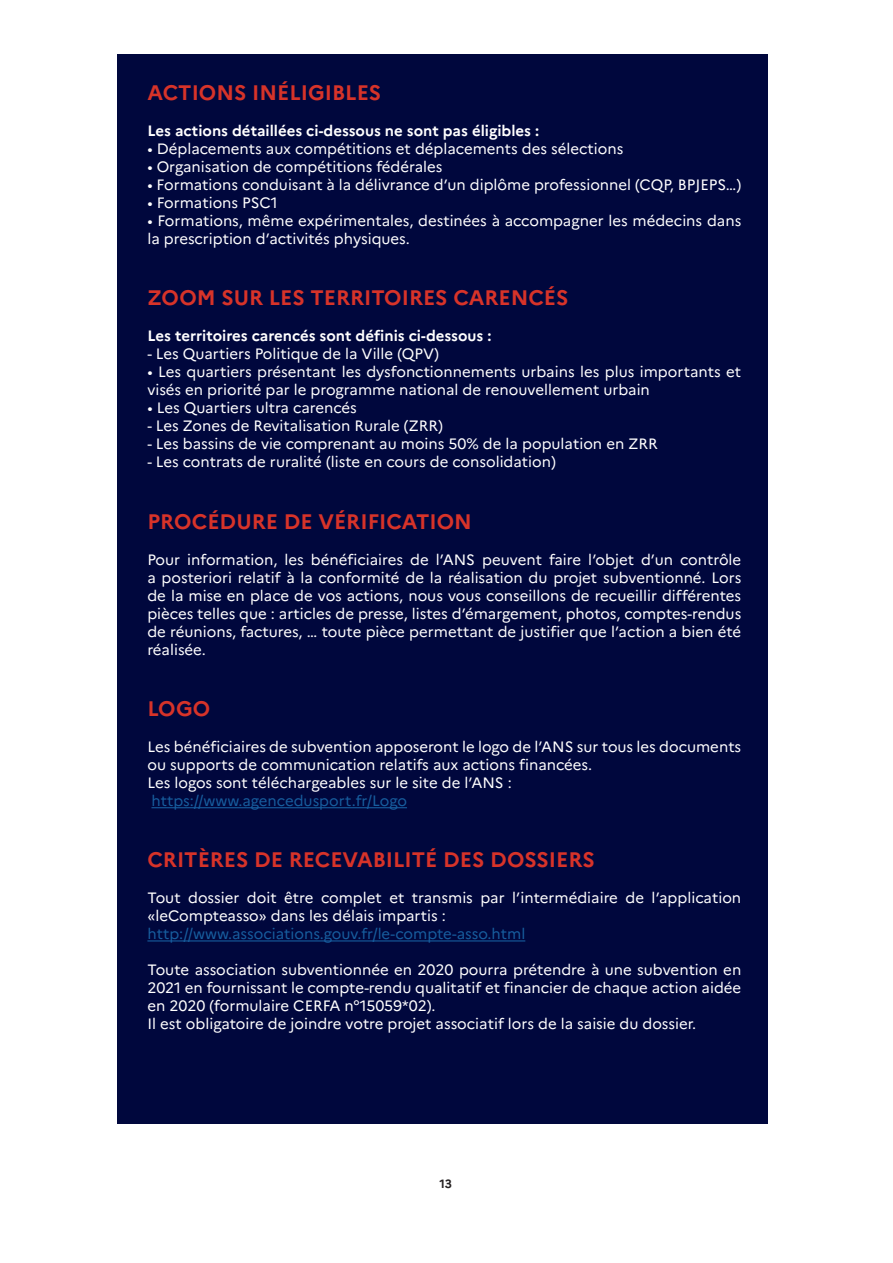
<style>
.page{position:relative;width:893px;height:1263px;background:#fff}
.page>*{position:absolute;margin:0;border:0;box-sizing:border-box;transform-origin:0 0}
.t1{font:700 21px "Marianne";color:#d73329}
.t2{font:15px/18px "Marianne";color:#fff}
.t3{font:700 15px "Marianne";color:#fff}
.t4{font:15px "Marianne";color:#175d9e}
.t5{font:700 12px "Marianne";color:#231f20}
</style>
<div class="page">
<div style="left:118px;top:54px;width:650px;height:1069px;background:#00073d"></div>
<hr style="left:151px;top:807px;width:256px;height:1px;background:#175d9e">
<hr style="left:147px;top:940px;width:378px;height:1px;background:#175d9e">
<p class="t1" style="left:147px;top:80px;width:235px">ACTIONS INÉLIGIBLES</p>
<p class="t3" style="left:147px;top:122px;width:393px">Les actions détaillées ci-dessous ne sont pas éligibles :</p>
<p class="t2" style="left:147px;top:140px;width:477px">• Déplacements aux compétitions et déplacements des sélections</p>
<p class="t2" style="left:147px;top:158px;width:297px">• Organisation de compétitions fédérales</p>
<p class="t2" style="left:147px;top:176px;width:595px">• Formations conduisant à la délivrance d’un diplôme professionnel (CQP, BPJEPS…)</p>
<p class="t2" style="left:147px;top:194px;width:132px">• Formations PSC1</p>
<p class="t2" style="left:147px;top:212px;width:595px">• Formations, même expérimentales, destinées à accompagner les médecins dans la prescription d’activités physiques.</p>
<p class="t1" style="left:147px;top:285px;width:423px">ZOOM SUR LES TERRITOIRES CARENCÉS</p>
<p class="t3" style="left:147px;top:327px;width:346px">Les territoires carencés sont définis ci-dessous :</p>
<p class="t2" style="left:147px;top:345px;width:293px">- Les Quartiers Politique de la Ville (QPV)</p>
<p class="t2" style="left:147px;top:363px;width:595px">• Les quartiers présentant les dysfonctionnements urbains les plus importants et visés en priorité par le programme national de renouvellement urbain</p>
<p class="t2" style="left:147px;top:399px;width:211px">• Les Quartiers ultra carencés</p>
<p class="t2" style="left:147px;top:417px;width:297px">- Les Zones de Revitalisation Rurale (ZRR)</p>
<p class="t2" style="left:147px;top:435px;width:512px">- Les bassins de vie comprenant au moins 50% de la population en ZRR</p>
<p class="t2" style="left:147px;top:453px;width:410px">- Les contrats de ruralité (liste en cours de consolidation)</p>
<p class="t1" style="left:147px;top:508px;width:326px">PROCÉDURE DE VÉRIFICATION</p>
<p class="t2" style="left:147px;top:550px;width:595px;text-align:justify">Pour information, les bénéficiaires de l’ANS peuvent faire l’objet d’un contrôle a posteriori relatif à la conformité de la réalisation du projet subventionné. Lors de la mise en place de vos actions, nous vous conseillons de recueillir différentes pièces telles que : articles de presse, listes d’émargement, photos, comptes-rendus de réunions, factures, … toute pièce permettant de justifier que l’action a bien été réalisée.</p>
<p class="t1" style="left:147px;top:695px;width:64px">LOGO</p>
<p class="t2" style="left:147px;top:737px;width:595px">Les bénéficiaires de subvention apposeront le logo de l’ANS sur tous les documents ou supports de communication relatifs aux actions financées.</p>
<p class="t2" style="left:147px;top:773px;width:366px">Les logos sont téléchargeables sur le site de l’ANS :</p>
<p class="t4" style="left:151px;top:791px;width:257px">https://www.agencedusport.fr/Logo</p>
<p class="t1" style="left:147px;top:847px;width:449px">CRITÈRES DE RECEVABILITÉ DES DOSSIERS</p>
<p class="t2" style="left:147px;top:889px;width:595px">Tout dossier doit être complet et transmis par l’intermédiaire de l’application «leCompteasso» dans les délais impartis :</p>
<p class="t4" style="left:147px;top:924px;width:379px">http://www.associations.gouv.fr/le-compte-asso.html</p>
<p class="t2" style="left:147px;top:961px;width:595px;text-align:justify">Toute association subventionnée en 2020 pourra prétendre à une subvention en 2021 en fournissant le compte-rendu qualitatif et financier de chaque action aidée en 2020 (formulaire CERFA n°15059*02).</p>
<p class="t2" style="left:147px;top:1015px;width:550px">Il est obligatoire de joindre votre projet associatif lors de la saisie du dossier.</p>
<p class="t5" style="left:440px;top:1177px;width:14px">13</p>
</div>
